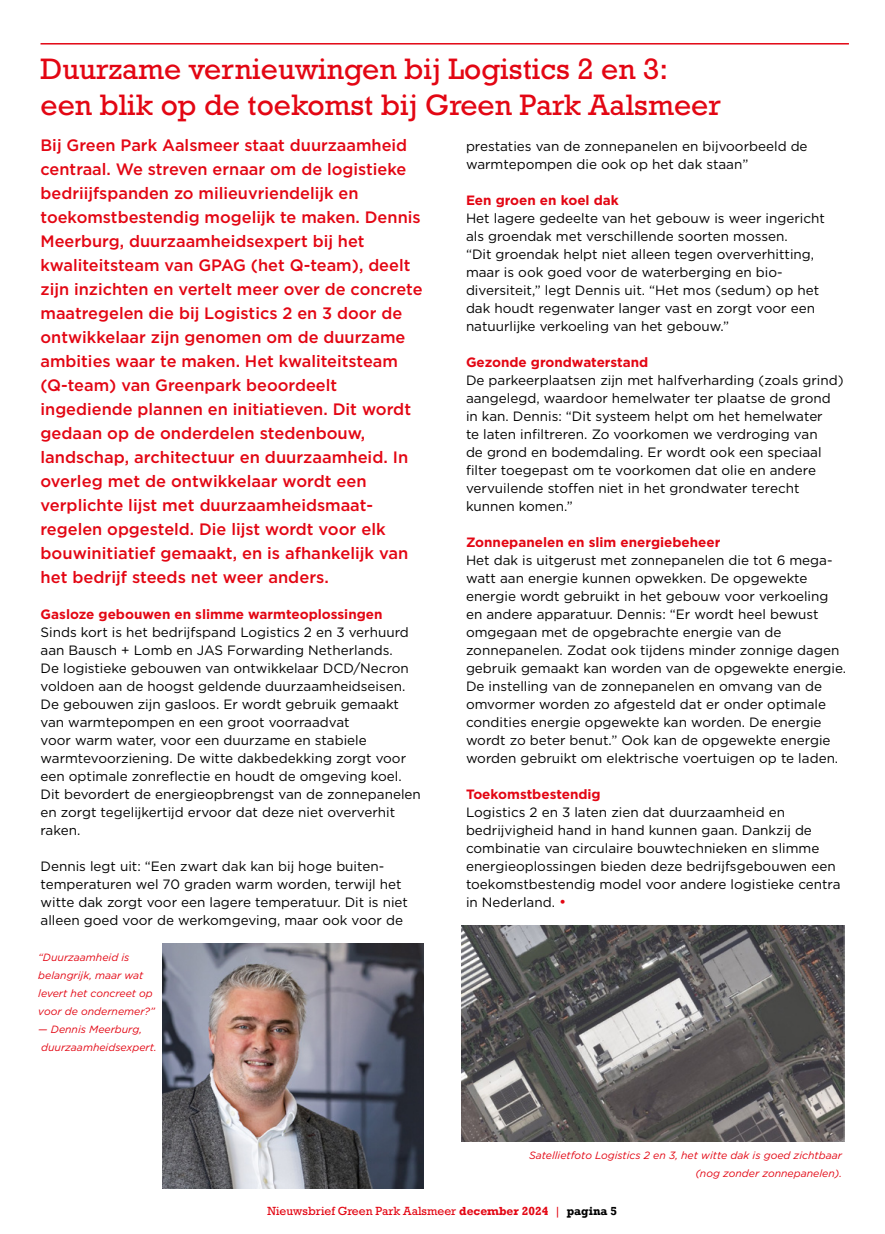
<style>
.page{position:relative;width:885px;height:1234px;background:#fff}
.page>*{position:absolute;margin:0;border:0;box-sizing:border-box;transform-origin:0 0}
.t1{font:30px/36px "Rockwell Std";color:#e30613}
.t2{font:500 16.5px/24px "Gotham";color:#e30613}
.t3{font:13.5px/18px "Gotham";color:#000}
.t4{font:700 13.5px "Gotham";color:#e30613}
.t5{font:12px "Rockwell Std";color:#e30613}
.t6{font:italic 10.5px/18px "Gotham";color:#e30613}
.s1{font-size:15px;color:#e30613}
.s2{font-family:"Rockwell";font-weight:700}
.s3{font-family:"Rockwell";font-weight:700;color:#000}
</style>
<div class="page">
<hr style="left:40px;top:43px;width:808px;height:2px;background:#e30613">
<img style="left:162px;top:943px;width:261px;height:245px">
<img style="left:461px;top:925px;width:383px;height:216px">
<h1 class="t1" style="left:40px;top:50px;width:681px">Duurzame vernieuwingen bij Logistics 2 en 3: een blik op de toekomst bij Green Park Aalsmeer</h1>
<p class="t2" style="left:40px;top:132px;width:383px">Bij Green Park Aalsmeer staat duurzaamheid centraal. We streven ernaar om de logistieke bedriijfspanden zo milieuvriendelijk en toekomstbestendig mogelijk te maken. Dennis Meerburg, duurzaamheidsexpert bij het kwaliteitsteam van GPAG (het Q-team), deelt zijn inzichten en vertelt meer over de concrete maatregelen die bij Logistics 2 en 3 door de ontwikkelaar zijn genomen om de duurzame ambities waar te maken. Het kwaliteitsteam (Q-team) van Greenpark beoordeelt ingediende plannen en initiatieven. Dit wordt gedaan op de onderdelen stedenbouw, landschap, architectuur en duurzaamheid. In overleg met de ontwikkelaar wordt een verplichte lijst met duurzaamheidsmaat&shy;regelen opgesteld. Die lijst wordt voor elk bouwinitiatief gemaakt, en is afhankelijk van het bedrijf steeds net weer anders.</p>
<p class="t4" style="left:40px;top:605px;width:343px">Gasloze gebouwen en slimme warmteoplossingen</p>
<p class="t3" style="left:40px;top:622px;width:382px">Sinds kort is het bedrijfspand Logistics 2 en 3 verhuurd aan Bausch + Lomb en JAS Forwarding Netherlands.<br>De logistieke gebouwen van ontwikkelaar DCD/Necron voldoen aan de hoogst geldende duurzaamheidseisen.<br>De gebouwen zijn gasloos. Er wordt gebruik gemaakt van warmtepompen en een groot voorraadvat<br>voor warm water, voor een duurzame en stabiele warmtevoorziening. De witte dakbedekking zorgt voor een optimale zonreflectie en houdt de omgeving koel.<br>Dit bevordert de energieopbrengst van de zonnepanelen en zorgt tegelijkertijd ervoor dat deze niet oververhit raken.</p>
<p class="t3" style="left:40px;top:856px;width:369px">Dennis legt uit: “Een zwart dak kan bij hoge buiten&shy;temperaturen wel 70 graden warm worden, terwijl het witte dak zorgt voor een lagere temperatuur. Dit is niet alleen goed voor de werkomgeving, maar ook voor de</p>
<p class="t3" style="left:466px;top:136px;width:343px">prestaties van de zonnepanelen en bijvoorbeeld de warmtepompen die ook op het dak staan”</p>
<p class="t4" style="left:466px;top:191px;width:154px">Een groen en koel dak</p>
<p class="t3" style="left:466px;top:208px;width:360px">Het lagere gedeelte van het gebouw is weer ingericht als groendak met verschillende soorten mossen.<br>“Dit groendak helpt niet alleen tegen oververhitting, maar is ook goed voor de waterberging en bio&shy;diversiteit,” legt Dennis uit. “Het mos (sedum) op het dak houdt regenwater langer vast en zorgt voor een natuurlijke verkoeling van het gebouw.”</p>
<p class="t4" style="left:466px;top:353px;width:184px">Gezonde grondwaterstand</p>
<p class="t3" style="left:466px;top:370px;width:379px">De parkeerplaatsen zijn met halfverharding (zoals grind) aangelegd, waardoor hemelwater ter plaatse de grond in kan. Dennis: “Dit systeem helpt om het hemelwater<br>te laten infiltreren. Zo voorkomen we verdroging van<br>de grond en bodemdaling. Er wordt ook een speciaal filter toegepast om te voorkomen dat olie en andere vervuilende stoffen niet in het grondwater terecht kunnen komen.”</p>
<p class="t4" style="left:466px;top:533px;width:256px">Zonnepanelen en slim energiebeheer</p>
<p class="t3" style="left:466px;top:550px;width:382px">Het dak is uitgerust met zonnepanelen die tot 6 mega&shy;watt aan energie kunnen opwekken. De opgewekte energie wordt gebruikt in het gebouw voor verkoeling en andere apparatuur. Dennis: “Er wordt heel bewust omgegaan met de opgebrachte energie van de zonnepanelen. Zodat ook tijdens minder zonnige dagen gebruik gemaakt kan worden van de opgewekte energie.<br>De instelling van de zonnepanelen en omvang van de omvormer worden zo afgesteld dat er onder optimale condities energie opgewekte kan worden. De energie wordt zo beter benut.” Ook kan de opgewekte energie worden gebruikt om elektrische voertuigen op te laden.</p>
<p class="t4" style="left:466px;top:785px;width:136px">Toekomstbestendig</p>
<p class="t3" style="left:466px;top:802px;width:376px">Logistics 2 en 3 laten zien dat duurzaamheid en bedrijvigheid hand in hand kunnen gaan. Dankzij de combinatie van circulaire bouwtechnieken en slimme energieoplossingen bieden deze bedrijfsgebouwen een toekomstbestendig model voor andere logistieke centra in Nederland. <span class="s1">•</span></p>
<p class="t6" style="left:38px;top:948px;width:118px">“Duurzaamheid is belangrijk, maar wat levert het concreet op voor de ondernemer?”</p>
<p class="t6" style="left:38px;top:1020px;width:120px">— Dennis Meerburg, duurzaamheidsexpert.</p>
<p class="t6" style="left:529px;top:1146px;width:314px;text-align:right">Satellietfoto Logistics 2 en 3, het witte dak is goed zichtbaar (nog zonder zonnepanelen).</p>
<p class="t5" style="left:267px;top:1203px;width:351px">Nieuwsbrief Green Park Aalsmeer <span class="s2">december 2024</span> | <span class="s3">pagina 5</span></p>
</div>
